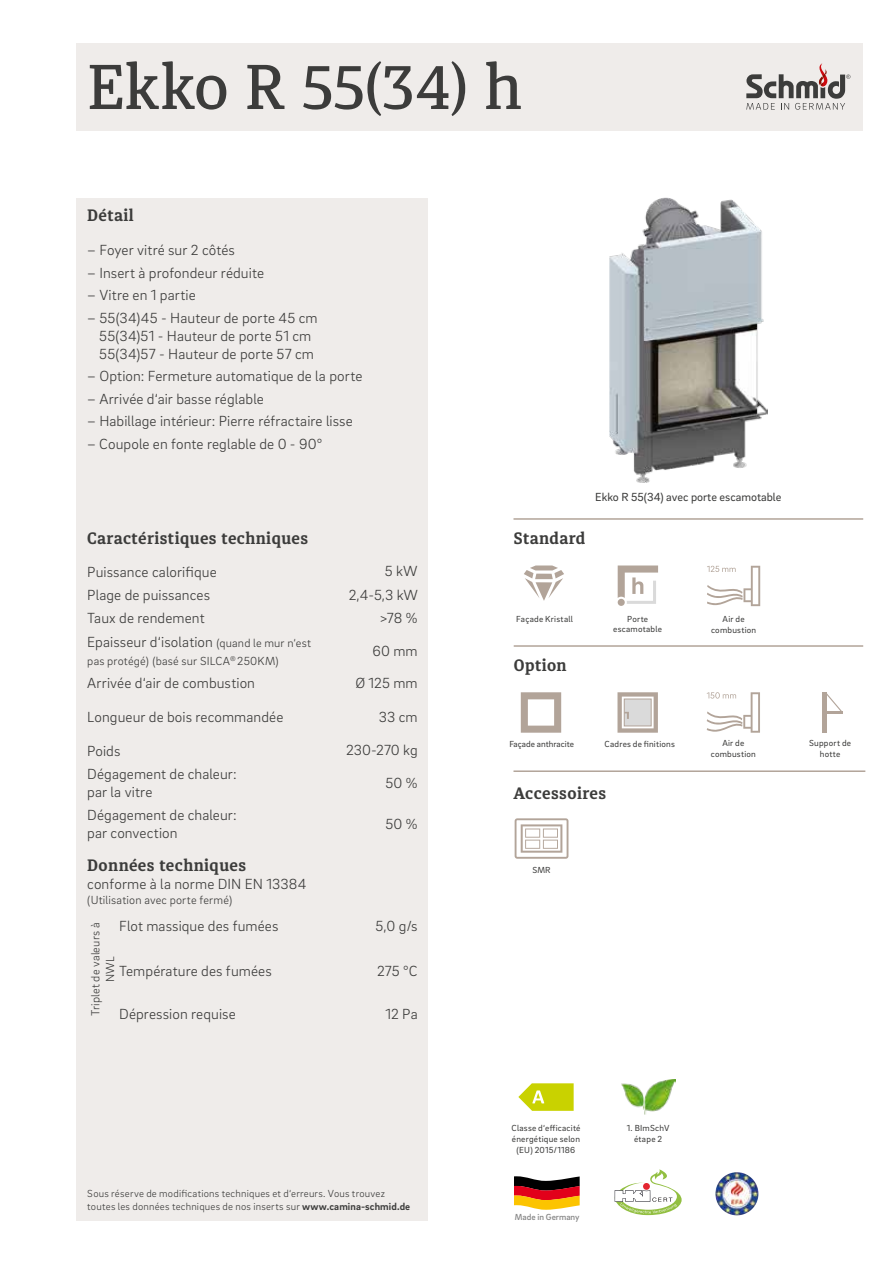
<style>
.page{position:relative;width:893px;height:1263px;background:#fff}
.page>*{position:absolute;margin:0;border:0;box-sizing:border-box;transform-origin:0 0}
.t1{font:500 63px "Diaria Pro";letter-spacing:-.015em;color:#3c3c3b}
.t2{font:700 16.5px "Diaria Pro";letter-spacing:.025em;color:#3c3c3b}
.t3{font:300 15px/23.4px "Brix Sans";letter-spacing:.005em;color:#3c3c3b}
.t4{font:300 12px/14.4px "Brix Sans";letter-spacing:.015em;color:#3c3c3b;text-align:center}
.t5{font:12px "Brix Sans";color:#3c3c3b}
.t6{font:300 10.5px/12.6px "Brix Sans";letter-spacing:.02em;color:#3c3c3b}
.t7{font:9px/10.8px "Brix Sans";letter-spacing:.025em;color:#3c3c3b;text-align:center}
.t8{font:9px "Brix Sans";color:#3c3c3b}
.t9{font:500 9px "Brix Sans";color:#878787}
.s1{font-size:12px}
.s2{font-weight:700}
</style>
<div class="page">
<div style="left:77px;top:198px;width:351px;height:1022px;background:#efecea"></div>
<div style="left:77px;top:43px;width:786px;height:87px;background:#efecea"></div>
<svg style="left:746px;top:63px;width:104px;height:47px"></svg>
<img style="left:621px;top:1080px;width:54px;height:35px">
<img style="left:716px;top:1172px;width:21px;height:16px">
<svg style="left:514px;top:1176px;width:66px;height:34px;background:#af6030"></svg>
<svg style="left:615px;top:1169px;width:67px;height:46px"></svg>
<img style="left:610px;top:198px;width:157px;height:284px">
<hr style="left:513px;top:518px;width:350px;height:2px;background:#b2a499">
<svg style="left:518px;top:1083px;width:56px;height:28px;background:#d3da31"></svg>
<div style="left:618px;top:599px;width:7px;height:7px;background:#b2a499;border-radius:50%"></div>
<svg style="left:618px;top:565px;width:40px;height:39px"></svg>
<svg style="left:707px;top:692px;width:53px;height:41px"></svg>
<svg style="left:617px;top:692px;width:41px;height:41px"></svg>
<div style="left:624px;top:699px;width:28px;height:27px;border:1px solid #b2a499"></div>
<svg style="left:524px;top:565px;width:40px;height:36px"></svg>
<svg style="left:707px;top:566px;width:53px;height:40px"></svg>
<svg style="left:521px;top:692px;width:40px;height:41px"></svg>
<hr style="left:514px;top:645px;width:349px;height:2px;background:#b2a499">
<hr style="left:822px;top:692px;width:4px;height:41px;background:#b2a499">
<svg style="left:826px;top:692px;width:17px;height:21px"></svg>
<hr style="left:513px;top:770px;width:352px;height:2px;background:#b2a499">
<svg style="left:515px;top:818px;width:53px;height:41px"></svg>
<h1 class="t1" style="left:87px;top:49px;width:437px">Ekko R 55(34) h</h1>
<p class="t2" style="left:87px;top:205px;width:48px">Détail</p>
<p class="t3" style="left:87px;top:238px;width:149px">– Foyer vitré sur 2 côtés</p>
<p class="t3" style="left:87px;top:260px;width:178px">– Insert à profondeur réduite</p>
<p class="t3" style="left:87px;top:283px;width:110px">– Vitre en 1 partie</p>
<p class="t3" style="left:87px;top:308px;width:232px;line-height:18px;text-align:center">– 55(34)45 - Hauteur de porte 45 cm<br>55(34)51 - Hauteur de porte 51 cm<br>55(34)57 - Hauteur de porte 57 cm</p>
<p class="t3" style="left:87px;top:364px;width:277px">– Option: Fermeture automatique de la porte</p>
<p class="t3" style="left:87px;top:386px;width:178px">– Arrivée d‘air basse réglable</p>
<p class="t3" style="left:87px;top:409px;width:267px">– Habillage intérieur: Pierre réfractaire lisse</p>
<p class="t3" style="left:87px;top:431px;width:237px">– Coupole en fonte reglable de 0 - 90°</p>
<p class="t2" style="left:87px;top:528px;width:222px">Caractéristiques techniques</p>
<p class="t3" style="left:87px;top:559px;width:225px">Puissance calorifique<br>Plage de puissances<br>Taux de rendement<br>Epaisseur d‘isolation <span class="s1">(quand le mur n‘est</span></p>
<p class="t4" style="left:87px;top:653px;width:193px">pas protégé) (basé sur SILCA<sup>®</sup> 250KM)</p>
<p class="t3" style="left:87px;top:671px;width:169px">Arrivée d‘air de combustion</p>
<p class="t3" style="left:87px;top:704px;width:198px">Longueur de bois recommandée</p>
<p class="t3" style="left:87px;top:738px;width:151px">Poids<br>Dégagement de chaleur:</p>
<p class="t3" style="left:87px;top:780px;width:151px">par la vitre<br>Dégagement de chaleur:</p>
<p class="t3" style="left:87px;top:821px;width:92px">par convection</p>
<p class="t2" style="left:87px;top:855px;width:160px">Données techniques</p>
<p class="t3" style="left:87px;top:872px;width:221px">conforme à la norme DIN EN 13384</p>
<p class="t4" style="left:87px;top:892px;width:146px">(Utilisation avec porte fermé)</p>
<p class="t4" style="left:88px;top:1016px;width:95px;rotate:-90deg">Triplet de valeurs à<br>NWL</p>
<p class="t3" style="left:119px;top:914px;width:161px">Flot massique des fumées</p>
<p class="t3" style="left:119px;top:958px;width:154px">Température des fumées</p>
<p class="t3" style="left:119px;top:1001px;width:118px">Dépression requise</p>
<p class="t3" style="left:349px;top:559px;width:71px;text-align:right">5 kW<br>2,4-5,3 kW &gt;78 %</p>
<p class="t3" style="left:355px;top:634px;width:64px;line-height:32.2px;text-align:right">60 mm<br>Ø 125 mm</p>
<p class="t3" style="left:379px;top:704px;width:40px">33 cm</p>
<p class="t3" style="left:346px;top:734px;width:73px;line-height:32.2px;text-align:right">230-270 kg<br>50 %</p>
<p class="t3" style="left:386px;top:812px;width:34px">50 %</p>
<p class="t3" style="left:375px;top:914px;width:44px">5,0 g/s</p>
<p class="t3" style="left:377px;top:958px;width:42px">275 °C</p>
<p class="t3" style="left:385px;top:1001px;width:34px">12 Pa</p>
<p class="t2" style="left:514px;top:528px;width:73px">Standard</p>
<p class="t5" style="left:595px;top:489px;width:188px">Ekko R 55(34) avec porte escamotable</p>
<p class="t7" style="left:516px;top:613px;width:58px">Façade Kristall</p>
<p class="t7" style="left:711px;top:613px;width:47px">Air de combustion</p>
<p class="t7" style="left:613px;top:613px;width:50px">Porte escamotable</p>
<p class="t2" style="left:514px;top:655px;width:54px">Option</p>
<p class="t8" style="left:509px;top:738px;width:66px">Façade anthracite</p>
<p class="t7" style="left:605px;top:738px;width:72px">Cadres de finitions</p>
<p class="t2" style="left:513px;top:783px;width:94px">Accessoires</p>
<p class="t7" style="left:533px;top:864px;width:19px">SMR</p>
<p class="t7" style="left:711px;top:738px;width:47px">Air de combustion</p>
<p class="t7" style="left:809px;top:738px;width:44px">Support de hotte</p>
<p class="t6" style="left:87px;top:1187px;width:324px">Sous réserve de modifications techniques et d‘erreurs. Vous trouvez toutes les données techniques de nos inserts sur <span class="s2">www.camina-schmid.de</span></p>
<p class="t7" style="left:511px;top:1122px;width:70px">Classe d‘efficacité énergétique selon (EU) 2015/1186</p>
<p class="t9" style="left:515px;top:1211px;width:66px">Made in Germany</p>
<p class="t7" style="left:627px;top:1122px;width:44px">1. BImSchV étape 2</p>
</div>
